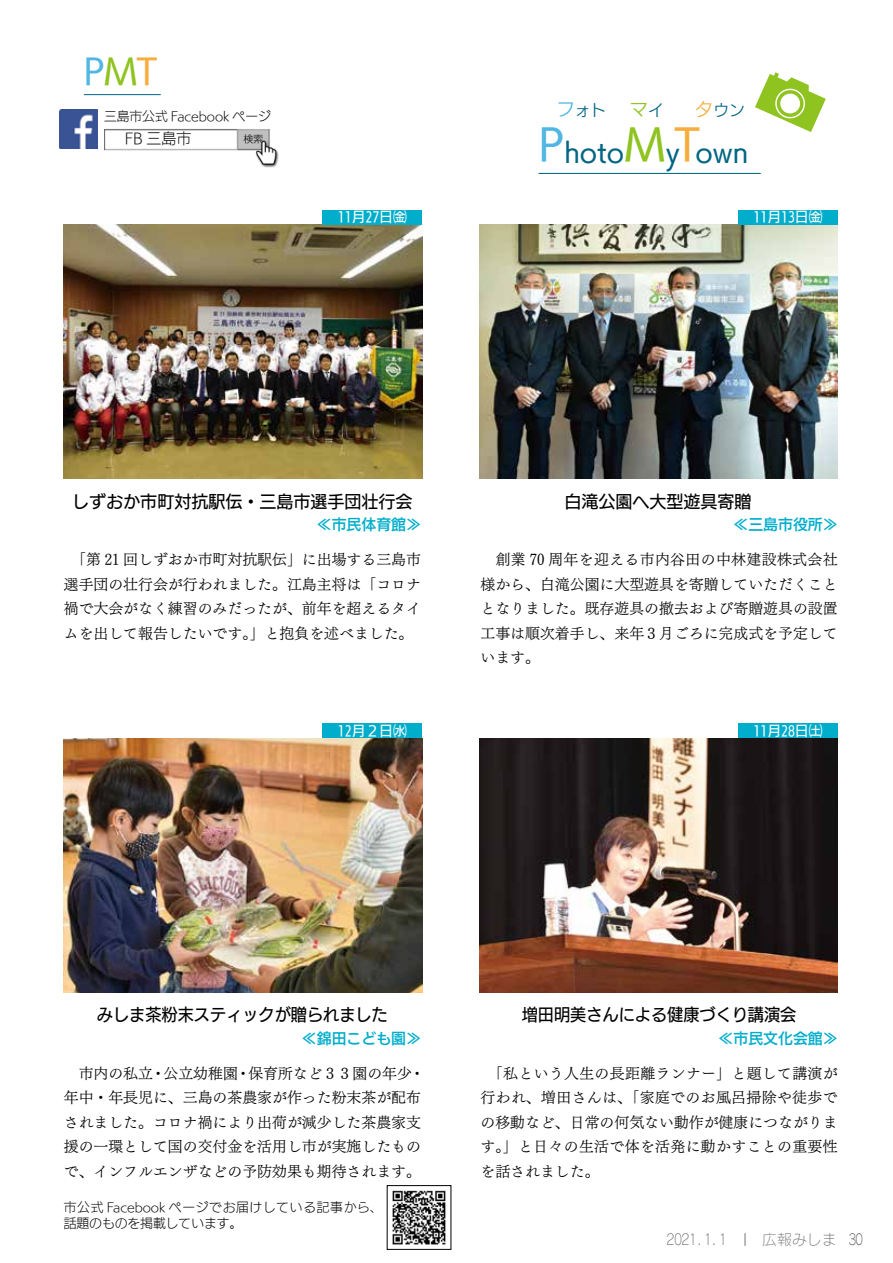
<style>
.page{position:relative;width:893px;height:1263px;background:#fff}
.page>*{position:absolute;margin:0;border:0;box-sizing:border-box;transform-origin:0 0}
.t1{font:34.05px "UD Kakugo Large Pro M";color:#4fb7e2}
.t2{font:26.25px "UD Kakugo Large Pro M";color:#006583}
.t3{font:18.3px "UD Kakugo Large Pro R";color:#8fc31f}
.t4{font:16.95px "UD Kakugo Large Pro M";color:#000;scale:.95 1}
.t5{font:16.95px "UD Kakugo Large Pro M";color:#000}
.t6{font:15.75px "UD Kakugo Large Pro R";color:#006583}
.t7{font:14.85px/24.5px "UD Mincho Pro L";color:#000;text-align:justify}
.t8{font:14.85px "UD Kakugo Large Pro DB";color:#00aecc}
.t9{font:14.85px "Rodin Cattleya Pro L";color:#727171}
.t10{font:14.85px "UD Kakugo Large Pro L";color:#000}
.t11{font:13.8px "UD Kakugo Large Pro M";color:#fff}
.t12{font:12.75px/15.9px "UD Kakugo Large Pro L";color:#000}
.s1{color:#8fc31f}
.s2{color:#f6ad3c}
.s3{font-size:18.3px;color:#4fb7e2}
.s4{font-size:15.75px;color:#006583}
.s5{font-size:18.3px;color:#f6ad3c}
.s6{font-size:41.85px;color:#4fb7e2}
.s7{font-size:41.85px;color:#8fc31f}
.s8{font-size:41.85px;color:#f6ad3c}
.s9{color:#595757}
</style>
<div class="page">
<img style="left:392px;top:1190px;width:54px;height:55px">
<img style="left:64px;top:225px;width:358px;height:254px">
<div style="left:323px;top:210px;width:99px;height:15px;background:#00aecc"></div>
<img style="left:64px;top:738px;width:358px;height:254px">
<div style="left:323px;top:723px;width:99px;height:15px;background:#00aecc"></div>
<img style="left:479px;top:225px;width:359px;height:254px">
<div style="left:738px;top:210px;width:100px;height:15px;background:#00aecc"></div>
<div style="left:738px;top:723px;width:100px;height:15px;background:#00aecc"></div>
<svg style="left:755px;top:72px;width:71px;height:60px"></svg>
<hr style="left:539px;top:173px;width:222px;height:1px;background:#006583">
<img style="left:479px;top:738px;width:359px;height:254px">
<hr style="left:84px;top:94px;width:77px;height:1px;background:#006583">
<img style="left:59px;top:110px;width:39px;height:38px">
<img style="left:104px;top:129px;width:175px;height:39px">
<svg style="left:745px;top:1233px;width:1px;height:13px"></svg>
<h1 class="t1" style="left:84px;top:43px;width:76px">P<span class="s1">M</span><span class="s2">T</span></h1>
<p class="t12" style="left:104px;top:108px;width:168px">三島市公式 Facebook ページ</p>
<p class="t10" style="left:125px;top:127px;width:68px">FB 三島市</p>
<p class="t11" style="left:338px;top:206px;width:71px">11月27日㈮</p>
<p class="t6" style="left:556px;top:97px;width:51px"><span class="s3">フ</span>ォト</p>
<p class="t3" style="left:630px;top:94px;width:36px">マ<span class="s4">イ</span></p>
<p class="t6" style="left:695px;top:97px;width:51px"><span class="s5">タ</span>ウン</p>
<h2 class="t2" style="left:538px;top:130px;width:212px"><span class="s6">P</span>hoto<span class="s7">M</span>y<span class="s8">T</span>own</h2>
<p class="t11" style="left:753px;top:206px;width:71px">11月13日㈮</p>
<p class="t5" style="left:72px;top:487px;width:342px">しずおか市町対抗駅伝・三島市選手団壮行会</p>
<p class="t5" style="left:564px;top:487px;width:189px">白滝公園へ大型遊具寄贈</p>
<p class="t8" style="left:317px;top:512px;width:106px">≪市民体育館≫</p>
<p class="t8" style="left:733px;top:512px;width:106px">≪三島市役所≫</p>
<p class="t7" style="left:64px;top:547px;width:359px">　「第 21 回しずおか市町対抗駅伝」に出場する三島市選手団の壮行会が行われました。江島主将は「コロナ禍で大会がなく練習のみだったが、前年を超えるタイムを出して報告したいです。」と抱負を述べました。</p>
<p class="t7" style="left:480px;top:547px;width:359px">　創業 70 周年を迎える市内谷田の中林建設株式会社様から、白滝公園に大型遊具を寄贈していただくこととなりました。既存遊具の撤去および寄贈遊具の設置工事は順次着手し、来年３月ごろに完成式を予定しています。</p>
<p class="t11" style="left:338px;top:719px;width:71px">12月２日㈬</p>
<p class="t11" style="left:753px;top:719px;width:71px">11月28日㈯</p>
<p class="t4" style="left:97px;top:1001px;width:308px">みしま茶粉末スティックが贈られました</p>
<p class="t4" style="left:522px;top:1001px;width:291px">増田明美さんによる健康づくり講演会</p>
<p class="t8" style="left:302px;top:1026px;width:121px">≪錦田こども園≫</p>
<p class="t8" style="left:719px;top:1026px;width:121px">≪市民文化会館≫</p>
<p class="t7" style="left:64px;top:1060px;width:362px;text-align:left;text-indent:289px">園の年少・年中・年長児に、三島の茶農家が作った粉末茶が配布されました。コロナ禍により出荷が減少した茶農家支援の一環として国の交付金を活用し市が実施したもので、インフルエンザなどの予防効果も期待されます。</p>
<p class="t7" style="left:64px;top:1060px;width:271px">　市内の私立・公立幼稚園・保育所など３３</p>
<p class="t7" style="left:480px;top:1060px;width:359px">　「私という人生の長距離ランナー」と題して講演が行われ、増田さんは、「家庭でのお風呂掃除や徒歩での移動など、日常の何気ない動作が健康につながります。」と日々の生活で体を活発に動かすことの重要性を話されました。</p>
<p class="t12" style="left:64px;top:1199px;width:320px">市公式 Facebook ページでお届けしている記事から、話題のものを掲載しています。</p>
<p class="t9" style="left:667px;top:1230px;width:61px">２０２1．1．1</p>
<p class="t9" style="left:762px;top:1230px;width:102px">広報みしま <span class="s9">30</span></p>
</div>
